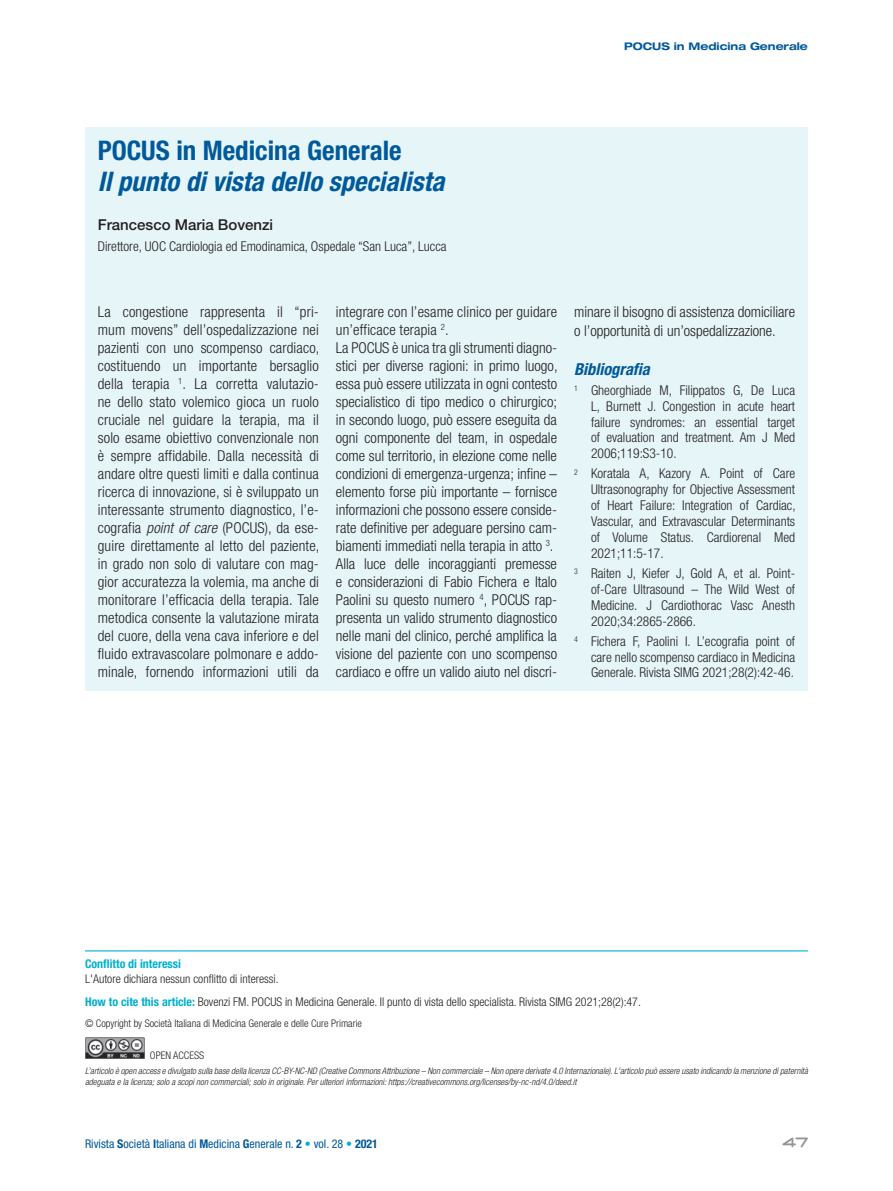
<style>
.page{position:relative;width:893px;height:1191px;background:#fff}
.page>*{position:absolute;margin:0;border:0;box-sizing:border-box;transform-origin:0 0}
.t1{font:italic 700 condensed 27px "Helvetica Neue LT Std";color:#00599b}
.t2{font:700 condensed 27px "Helvetica Neue LT Std";color:#00599b}
.t3{font:italic 700 condensed 16.5px "Helvetica Neue LT Std";color:#00599b}
.t4{font:300 condensed 15px/18px "Helvetica Neue LT Std";color:#231f20}
.t5{font:500 15px "Helvetica Neue LT Std";color:#231f20}
.t6{font:300 condensed 13.5px/15.9px "Helvetica Neue LT Std";color:#231f20;text-align:justify}
.t7{font:13.5px "D3 Euronism Bold";color:#939598}
.t8{font:300 condensed 12px/23px "Helvetica Neue LT Std";color:#231f20}
.t9{font:condensed 12px "Helvetica Neue LT Std";color:#00599b}
.t10{font:700 condensed 12px "Helvetica Neue LT Std";color:#00b0d0}
.t11{font:300 condensed 10.5px "Helvetica Neue LT Std";color:#231f20}
.t12{font:700 expanded 10.5px "Helvetica Neue LT Std";color:#00599b}
.t13{font:italic 300 condensed 9px/10.8px "Helvetica Neue LT Std";color:#231f20}
.s1{font-style:italic}
.s2{font-weight:700;color:#00b0d0}
.s3{font-weight:700}
.s4{color:#00b0d0}
</style>
<div class="page">
<hr style="left:85px;top:950px;width:723px;height:1px;background:#00b0d0">
<img style="left:85px;top:1037px;width:60px;height:21px">
<div style="left:85px;top:128px;width:723px;height:136px;background:#e5f5f8"></div>
<div style="left:85px;top:264px;width:723px;height:426px;background:#e5f5f8"></div>
<h1 class="t2" style="left:98px;top:134px;width:305px">POCUS in Medicina Generale</h1>
<h1 class="t1" style="left:98px;top:165px;width:348px">Il punto di vista dello specialista</h1>
<p class="t5" style="left:98px;top:216px;width:177px">Francesco Maria Bovenzi</p>
<p class="t6" style="left:98px;top:238px;width:350px">Direttore, UOC Cardiologia ed Emodinamica, Ospedale “San Luca”, Lucca</p>
<p class="t12" style="left:624px;top:40px;width:185px">POCUS in Medicina Generale</p>
<p class="t4" style="left:98px;top:303px;width:223px;text-align:justify">La congestione rappresenta il “pri&shy;mum movens” dell’ospedalizzazione nei pazienti con uno scompenso cardiaco, costituendo un importante bersaglio della terapia <sup>1</sup>. La corretta valutazio&shy;ne dello stato volemico gioca un ruolo cruciale nel guidare la terapia, ma il solo esame obiettivo convenzionale non è sempre affidabile. Dalla necessità di andare oltre questi limiti e dalla continua ricerca di innovazione, si è sviluppato un interessante strumento diagnostico, l’e&shy;cografia <span class="s1">point of care</span> (POCUS), da ese&shy;guire direttamente al letto del paziente, in grado non solo di valutare con mag&shy;gior accuratezza la volemia, ma anche di monitorare l’efficacia della terapia. Tale metodica consente la valutazione mirata del cuore, della vena cava inferiore e del fluido extravascolare polmonare e addo&shy;minale, fornendo informazioni utili da</p>
<p class="t4" style="left:336px;top:303px;width:223px">integrare con l’esame clinico per guidare un’efficace terapia <sup>2</sup>.<br>La POCUS è unica tra gli strumenti diagno&shy;stici per diverse ragioni: in primo luogo, essa può essere utilizzata in ogni contesto specialistico di tipo medico o chirurgico; in secondo luogo, può essere eseguita da ogni componente del team, in ospedale come sul territorio, in elezione come nelle condizioni di emergenza-urgenza; infine – elemento forse più importante – fornisce informazioni che possono essere conside&shy;rate definitive per adeguare persino cam&shy;biamenti immediati nella terapia in atto <sup>3</sup>.<br>Alla luce delle incoraggianti premesse e considerazioni di Fabio Fichera e Italo Paolini su questo numero <sup>4</sup>, POCUS rap&shy;presenta un valido strumento diagnostico nelle mani del clinico, perché amplifica la visione del paziente con uno scompenso cardiaco e offre un valido aiuto nel discri-</p>
<p class="t4" style="left:574px;top:302px;width:223px;line-height:18.9px">minare il bisogno di assistenza domiciliare o l’opportunità di un’ospedalizzazione.</p>
<p class="t3" style="left:574px;top:359px;width:77px">Bibliografia</p>
<p class="t6" style="left:591px;top:382px;width:206px;text-indent:-17px"><sup>1</sup> Gheorghiade M, Filippatos G, De Luca L, Burnett J. Congestion in acute heart failure syndromes: an essential target of evaluation and treatment. Am J Med 2006;119:S3-10.</p>
<p class="t6" style="left:591px;top:465px;width:206px;text-indent:-17px"><sup>2</sup> Koratala A, Kazory A. Point of Care Ultrasonography for Objective Assessment of Heart Failure: Integration of Cardiac, Vascular, and Extravascular Determinants of Volume Status. Cardiorenal Med 2021;11:5-17.</p>
<p class="t6" style="left:591px;top:565px;width:206px;text-indent:-17px"><sup>3</sup> Raiten J, Kiefer J, Gold A, et al. Point&shy;of-Care Ultrasound – The Wild West of Medicine. J Cardiothorac Vasc Anesth 2020;34:2865-2866.</p>
<p class="t6" style="left:591px;top:633px;width:206px;text-indent:-17px"><sup>4</sup> Fichera F, Paolini I. L’ecografia point of care nello scompenso cardiaco in Medicina Generale. Rivista SIMG 2021;28(2):42-46.</p>
<p class="t10" style="left:85px;top:957px;width:98px">Conflitto di interessi</p>
<p class="t8" style="left:85px;top:967px;width:557px">L'Autore dichiara nessun conflitto di interessi.<br><span class="s2">How to cite this article:</span> Bovenzi FM. POCUS in Medicina Generale. Il punto di vista dello specialista. Rivista SIMG 2021;28(2):47.</p>
<p class="t11" style="left:85px;top:1017px;width:279px">© Copyright by Società Italiana di Medicina Generale e delle Cure Primarie</p>
<p class="t11" style="left:150px;top:1049px;width:56px">OPEN ACCESS</p>
<p class="t13" style="left:85px;top:1065px;width:724px">L’articolo è open access e divulgato sulla base della licenza CC-BY-NC-ND (Creative Commons Attribuzione – Non commerciale – Non opere derivate 4.0 Internazionale). L'articolo può essere usato indicando la menzione di paternità adeguata e la licenza; solo a scopi non commerciali; solo in originale. Per ulteriori informazioni: https://creativecommons.org/licenses/by-nc-nd/4.0/deed.it</p>
<p class="t9" style="left:85px;top:1137px;width:294px">Rivista <span class="s3">S</span>ocietà <span class="s3">I</span>taliana di <span class="s3">M</span>edicina <span class="s3">G</span>enerale n. <span class="s3">2</span> <span class="s4">•</span> vol. 28 <span class="s4">•</span> <span class="s3">2021</span></p>
<p class="t7" style="left:783px;top:1137px;width:27px">47</p>
</div>
